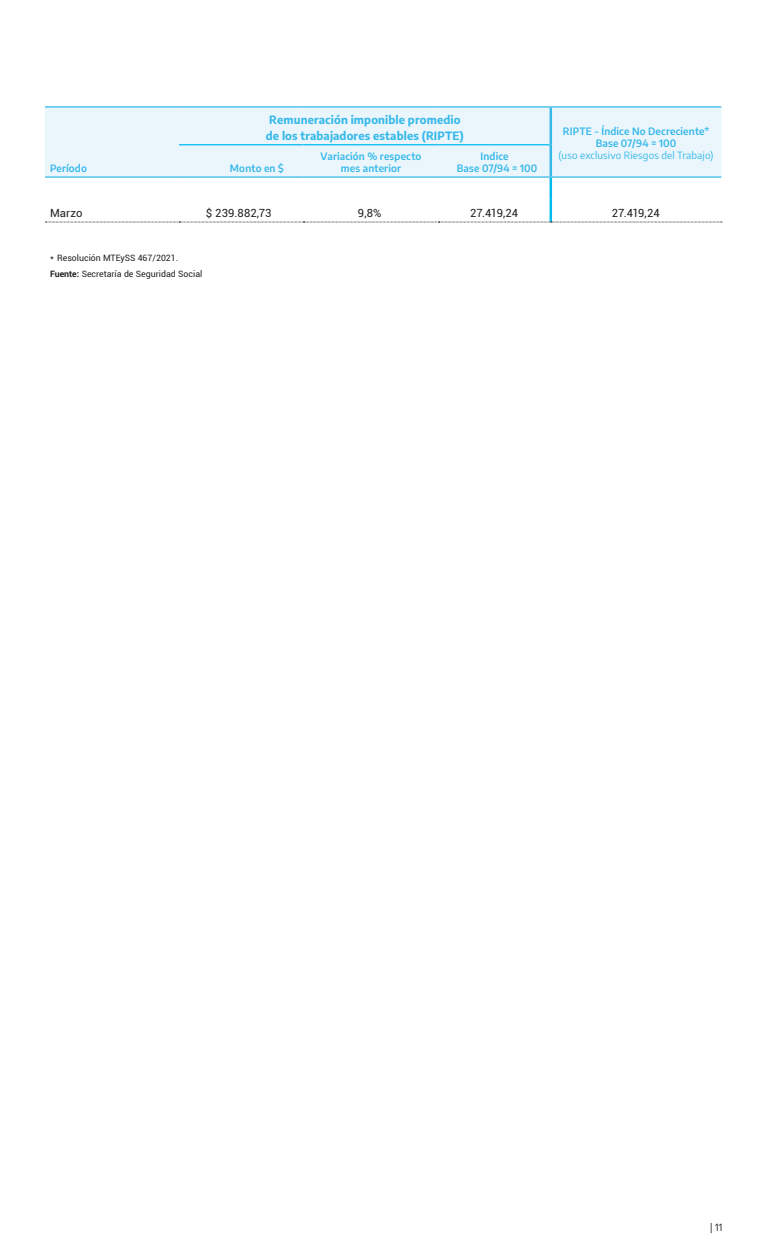
<style>
.page{position:relative;width:765px;height:1260px;background:#fff}
.page>*{position:absolute;margin:0;border:0;box-sizing:border-box;transform-origin:0 0}
.t1{font:700 11.25px "Encode Sans";letter-spacing:.015em;color:#35b8ea}
.t2{font:11.25px "Roboto";letter-spacing:.005em;color:#231f20}
.t3{font:600 10px/12px "Encode Sans";letter-spacing:.015em;color:#35b8ea;text-align:center}
.t4{font:10px "Encode Sans";letter-spacing:.015em;color:#35b8ea}
.t5{font:10px "Encode Sans";color:#231f20}
.t6{font:8.75px "Roboto";color:#231f20}
.s1{font-weight:700}
</style>
<div class="page">
<div style="left:45px;top:108px;width:676px;height:68px;background:#ebf6fc"></div>
<hr style="left:45px;top:176px;width:134px;height:2px;background:#35b8ea">
<hr style="left:551px;top:176px;width:170px;height:2px;background:#35b8ea">
<hr style="left:550px;top:108px;width:2px;height:37px;background:#35b8ea">
<hr style="left:550px;top:145px;width:2px;height:31px;background:#35b8ea">
<hr style="left:551px;top:106px;width:170px;height:2px;background:#35b8ea">
<hr style="left:179px;top:144px;width:125px;height:1px;background:#00baf1">
<hr style="left:304px;top:144px;width:135px;height:1px;background:#00baf1">
<hr style="left:439px;top:144px;width:111px;height:1px;background:#00baf1">
<hr style="left:550px;top:200px;width:2px;height:22px;background:#00baf1">
<svg style="left:45px;top:222px;width:677px;height:1px"></svg>
<hr style="left:550px;top:178px;width:2px;height:22px;background:#00baf1">
<hr style="left:45px;top:106px;width:134px;height:2px;background:#35b8ea">
<hr style="left:179px;top:106px;width:125px;height:2px;background:#35b8ea">
<hr style="left:304px;top:106px;width:135px;height:2px;background:#35b8ea">
<hr style="left:439px;top:106px;width:112px;height:2px;background:#35b8ea">
<hr style="left:179px;top:176px;width:125px;height:2px;background:#35b8ea">
<hr style="left:304px;top:176px;width:135px;height:2px;background:#35b8ea">
<hr style="left:439px;top:176px;width:112px;height:2px;background:#35b8ea">
<p class="t3" style="left:50px;top:162px;width:38px">Período</p>
<p class="t1" style="left:269px;top:111px;width:193px">Remuneración imponible promedio</p>
<p class="t1" style="left:266px;top:127px;width:200px">de los trabajadores estables (RIPTE)</p>
<p class="t3" style="left:563px;top:125px;width:148px">RIPTE - Índice No Decreciente*<br>Base 07/94 = 100</p>
<p class="t4" style="left:559px;top:148px;width:156px">(uso exclusivo Riesgos del Trabajo)</p>
<p class="t3" style="left:230px;top:162px;width:55px">Monto en $</p>
<p class="t3" style="left:321px;top:150px;width:102px">Variación % respecto mes anterior</p>
<p class="t3" style="left:481px;top:150px;width:30px">Indice</p>
<p class="t3" style="left:457px;top:162px;width:82px">Base 07/94 = 100</p>
<p class="t2" style="left:50px;top:205px;width:34px">Marzo</p>
<p class="t2" style="left:206px;top:205px;width:67px">$ 239.882,73</p>
<p class="t2" style="left:358px;top:205px;width:25px">9,8%</p>
<p class="t2" style="left:470px;top:205px;width:49px">27.419,24</p>
<p class="t2" style="left:612px;top:205px;width:49px">27.419,24</p>
<p class="t6" style="left:50px;top:252px;width:130px">* Resolución MTEySS 467/2021.</p>
<p class="t6" style="left:50px;top:267px;width:154px"><span class="s1">Fuente:</span> Secretaría de Seguridad Social</p>
<p class="t5" style="left:710px;top:1220px;width:14px">| 11</p>
</div>
